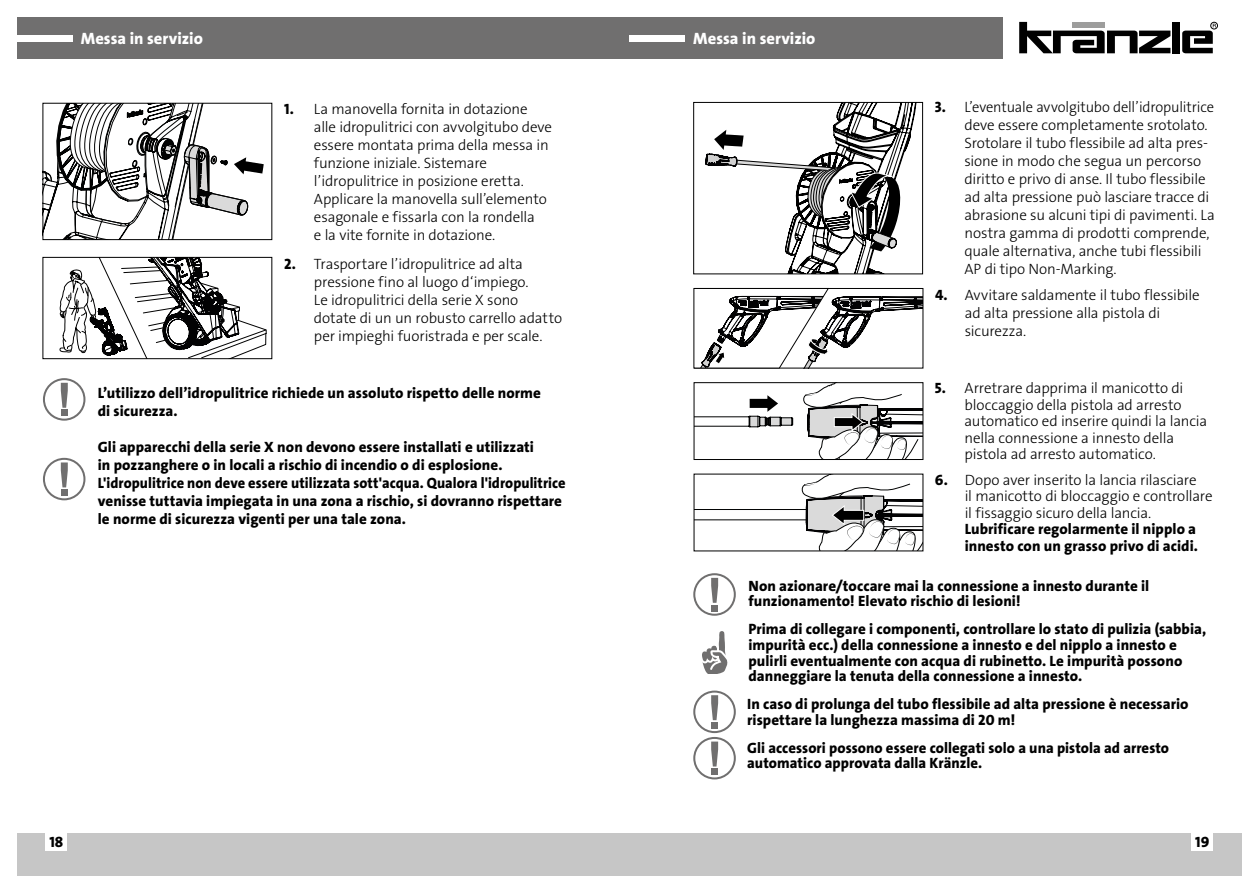
<style>
.page{position:relative;width:1259px;height:893px;background:#fff}
.page>*{position:absolute;margin:0;border:0;box-sizing:border-box;transform-origin:0 0}
.t1{font:16.5px "The Sans LP8 Ex Bld";color:#fff}
.t2{font:15px/18px "The Sans LP3 Lig";letter-spacing:-.01em;color:#000}
.t3{font:15px/15.8px "The Sans LP8 Ex Bld";letter-spacing:.005em;color:#000}
.s1{font-family:"The Sans LP8 Ex Bld"}
</style>
<div class="page">
<div style="left:629px;top:833px;width:613px;height:43px;background:#c6c6c6"></div>
<div style="left:17px;top:833px;width:612px;height:43px;background:#c6c6c6"></div>
<div style="left:1191px;top:833px;width:22px;height:18px;background:#fff"></div>
<div style="left:46px;top:833px;width:21px;height:18px;background:#fff"></div>
<div style="left:17px;top:17px;width:985px;height:41px;background:#706f6f"></div>
<div style="left:17px;top:35px;width:55px;height:6px;background:#fff"></div>
<div style="left:629px;top:35px;width:56px;height:6px;background:#fff"></div>
<svg style="left:1019px;top:22px;width:151px;height:31px"></svg>
<div style="left:1172px;top:22px;width:7px;height:31px;background:#000"></div>
<div style="left:1210px;top:22px;width:7px;height:7px;border:1px solid #000;border-radius:50%"></div>
<svg style="left:1182px;top:24px;width:34px;height:29px"></svg>
<svg style="left:43px;top:257px;width:223px;height:164px"></svg>
<div style="left:61px;top:410px;width:7px;height:6px;background:#706f6f"></div>
<svg style="left:43px;top:458px;width:42px;height:42px"></svg>
<div style="left:61px;top:489px;width:7px;height:7px;background:#706f6f"></div>
<svg style="left:45px;top:105px;width:219px;height:133px"></svg>
<div style="left:43px;top:103px;width:229px;height:137px;border:1px solid #000"></div>
<svg style="left:693px;top:102px;width:230px;height:173px"></svg>
<svg style="left:693px;top:573px;width:43px;height:43px"></svg>
<div style="left:711px;top:605px;width:7px;height:6px;background:#706f6f"></div>
<svg style="left:693px;top:691px;width:43px;height:88px"></svg>
<div style="left:711px;top:722px;width:7px;height:7px;background:#706f6f"></div>
<svg style="left:702px;top:631px;width:26px;height:43px"></svg>
<svg style="left:693px;top:288px;width:230px;height:81px"></svg>
<svg style="left:693px;top:473px;width:230px;height:79px"></svg>
<svg style="left:693px;top:382px;width:230px;height:78px"></svg>
<p class="t1" style="left:81px;top:28px;width:124px">Messa in servizio</p>
<p class="t1" style="left:693px;top:28px;width:124px">Messa in servizio</p>
<p class="t2" style="left:314px;top:100px;width:240px;text-indent:-30px"><span class="s1">1.</span> La manovella fornita in dotazione alle idropulitrici con avvolgitubo deve essere montata prima della messa in funzione iniziale. Sistemare l’idropulitrice in posizione eretta.<br>Applicare la manovella sull’elemento esagonale e fissarla con la rondella<br>e la vite fornite in dotazione.</p>
<p class="t2" style="left:964px;top:98px;width:252px;text-indent:-30px"><span class="s1">3.</span> L’eventuale avvolgitubo dell’idropulitrice deve essere completamente srotolato.<br>Srotolare il tubo flessibile ad alta pres&shy;sione in modo che segua un percorso diritto e privo di anse. Il tubo flessibile ad alta pressione può lasciare tracce di abrasione su alcuni tipi di pavimenti. La nostra gamma di prodotti comprende, quale alternativa, anche tubi flessibili AP di tipo Non-Marking.</p>
<p class="t2" style="left:314px;top:255px;width:250px;text-indent:-30px"><span class="s1">2.</span> Trasportare l’idropulitrice ad alta pressione fino al luogo d‘impiego.<br>Le idropulitrici della serie X sono dotate di un un robusto carrello adatto per impieghi fuoristrada e per scale.</p>
<p class="t2" style="left:964px;top:286px;width:236px;text-indent:-30px"><span class="s1">4.</span> Avvitare saldamente il tubo flessibile ad alta pressione alla pistola di sicurezza.</p>
<p class="t3" style="left:98px;top:384px;width:444px;line-height:18px">L’utilizzo dell’idropulitrice richiede un assoluto rispetto delle norme di sicurezza.</p>
<p class="t3" style="left:98px;top:438px;width:469px;line-height:18px">Gli apparecchi della serie X non devono essere installati e utilizzati<br>in pozzanghere o in locali a rischio di incendio o di esplosione.<br>L'idropulitrice non deve essere utilizzata sott'acqua. Qualora l'idropulitrice venisse tuttavia impiegata in una zona a rischio, si dovranno rispettare le norme di sicurezza vigenti per una tale zona.</p>
<p class="t2" style="left:964px;top:380px;width:244px;line-height:16.5px;text-indent:-30px"><span class="s1">5.</span> Arretrare dapprima il manicotto di bloccaggio della pistola ad arresto automatico ed inserire quindi la lancia nella connessione a innesto della pistola ad arresto automatico.</p>
<p class="t2" style="left:964px;top:472px;width:249px;line-height:16.5px;text-indent:-30px"><span class="s1">6.</span> Dopo aver inserito la lancia rilasciare<br>il manicotto di bloccaggio e controllare il fissaggio sicuro della lancia.</p>
<p class="t3" style="left:964px;top:521px;width:235px;line-height:16.5px">Lubrificare regolarmente il nipplo a innesto con un grasso privo di acidi.</p>
<p class="t3" style="left:748px;top:578px;width:402px">Non azionare/toccare mai la connessione a innesto durante il funzionamento! Elevato rischio di lesioni!</p>
<p class="t3" style="left:748px;top:621px;width:459px">Prima di collegare i componenti, controllare lo stato di pulizia (sabbia, impurità ecc.) della connessione a innesto e del nipplo a innesto e pulirli eventualmente con acqua di rubinetto. Le impurità possono danneggiare la tenuta della connessione a innesto.</p>
<p class="t3" style="left:747px;top:696px;width:443px">In caso di prolunga del tubo flessibile ad alta pressione è necessario rispettare la lunghezza massima di 20 m!</p>
<p class="t3" style="left:747px;top:740px;width:423px">Gli accessori possono essere collegati solo a una pistola ad arresto automatico approvata dalla Kränzle.</p>
<p class="t3" style="left:49px;top:834px;width:15px">18</p>
<p class="t3" style="left:1195px;top:834px;width:16px">19</p>
</div>
